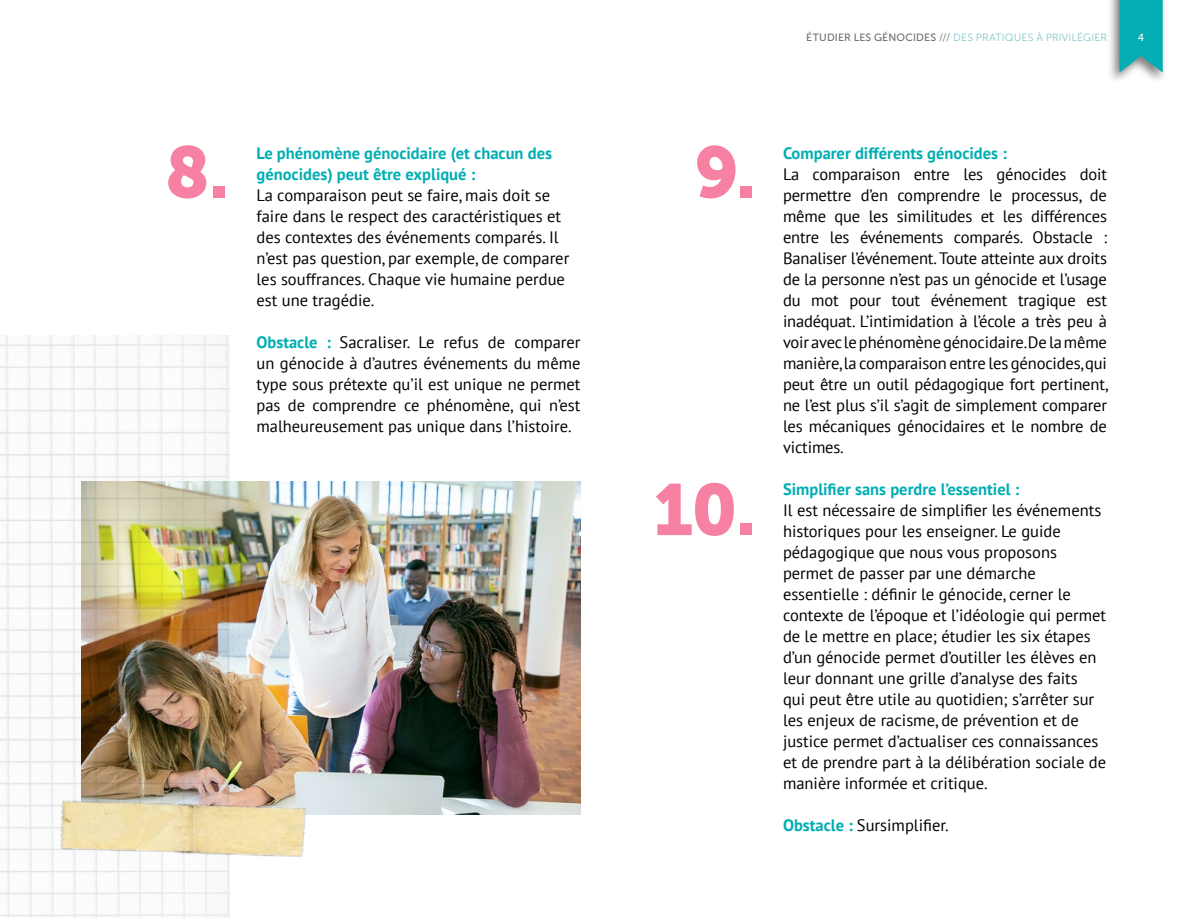
<style>
.page{position:relative;width:1188px;height:918px;background:#fff}
.page>*{position:absolute;margin:0;border:0;box-sizing:border-box;transform-origin:0 0}
.t1{font:72px "Museo Sans 900";color:#f681a2}
.t2{font:16.5px/21px "PT Sans";color:#000}
.t3{font:700 16.5px/21px "PT Sans";color:#02aeb3}
.t4{font:10.5px "Museo Sans 300";letter-spacing:.02em;color:#7ec5c9}
.t5{font:10.5px "Museo Sans 500";color:#fff}
.s1{font-family:"Museo Sans 500";color:#6b6d6d}
.s2{color:#6b6d6d}
.s3{font-weight:700;color:#02aeb3}
</style>
<div class="page">
<div style="left:1107px;top:0;width:61px;height:85px;background:#000;opacity:.49"></div>
<svg style="left:1119px;top:0;width:44px;height:73px;background:#1bb0b4"></svg>
<img style="left:230px;top:481px;width:351px;height:333px">
<img style="left:0;top:336px;width:230px;height:582px">
<img style="left:48px;top:796px;width:264px;height:68px">
<p class="t4" style="left:806px;top:32px;width:302px"><span class="s1">ÉTUDIER LES GÉNOCIDES</span> <span class="s2">///</span> DES PRATIQUES À PRIVILÉGIER</p>
<p class="t5" style="left:1138px;top:31px;width:8px">4</p>
<h1 class="t1" style="left:165px;top:132px;width:66px">8.</h1>
<h1 class="t1" style="left:694px;top:132px;width:63px">9.</h1>
<p class="t3" style="left:256px;top:142px;width:297px">Le phénomène génocidaire (et chacun des génocides) peut être expliqué :</p>
<p class="t2" style="left:256px;top:184px;width:314px">La comparaison peut se faire, mais doit se faire dans le respect des caractéristiques et des contextes des événements comparés. Il n’est pas question, par exemple, de comparer les souffrances. Chaque vie humaine perdue est une tragédie.</p>
<p class="t2" style="left:256px;top:331px;width:326px;text-align:justify"><span class="s3">Obstacle :</span> Sacraliser. Le refus de comparer un génocide à d’autres événements du même type sous prétexte qu’il est unique ne permet pas de comprendre ce phénomène, qui n’est malheureusement pas unique dans l’histoire.</p>
<h1 class="t1" style="left:653px;top:469px;width:104px">10.</h1>
<p class="t3" style="left:783px;top:142px;width:225px">Comparer différents génocides :</p>
<p class="t2" style="left:783px;top:163px;width:327px;text-align:justify">La comparaison entre les génocides doit permettre d’en comprendre le processus, de même que les similitudes et les différences entre les événements comparés. Obstacle :<br>Banaliser l’événement. Toute atteinte aux droits de la personne n’est pas un génocide et l’usage du mot pour tout événement tragique est inadéquat. L’intimidation à l’école a très peu à voir avec le phénomène génocidaire.De la même manière, la comparaison entre les génocides, qui peut être un outil pédagogique fort pertinent, ne l’est plus s’il s’agit de simplement comparer les mécaniques génocidaires et le nombre de victimes.</p>
<p class="t3" style="left:783px;top:478px;width:238px">Simplifier sans perdre l’essentiel :</p>
<p class="t2" style="left:783px;top:499px;width:325px">Il est nécessaire de simplifier les événements historiques pour les enseigner. Le guide pédagogique que nous vous proposons permet de passer par une démarche essentielle : définir le génocide, cerner le contexte de l’époque et l’idéologie qui permet de le mettre en place; étudier les six étapes d’un génocide permet d’outiller les élèves en leur donnant une grille d’analyse des faits<br>qui peut être utile au quotidien; s’arrêter sur les enjeux de racisme, de prévention et de justice permet d’actualiser ces connaissances et de prendre part à la délibération sociale de manière informée et critique.</p>
<p class="t2" style="left:783px;top:814px;width:167px"><span class="s3">Obstacle :</span> Sursimplifier.</p>
</div>
